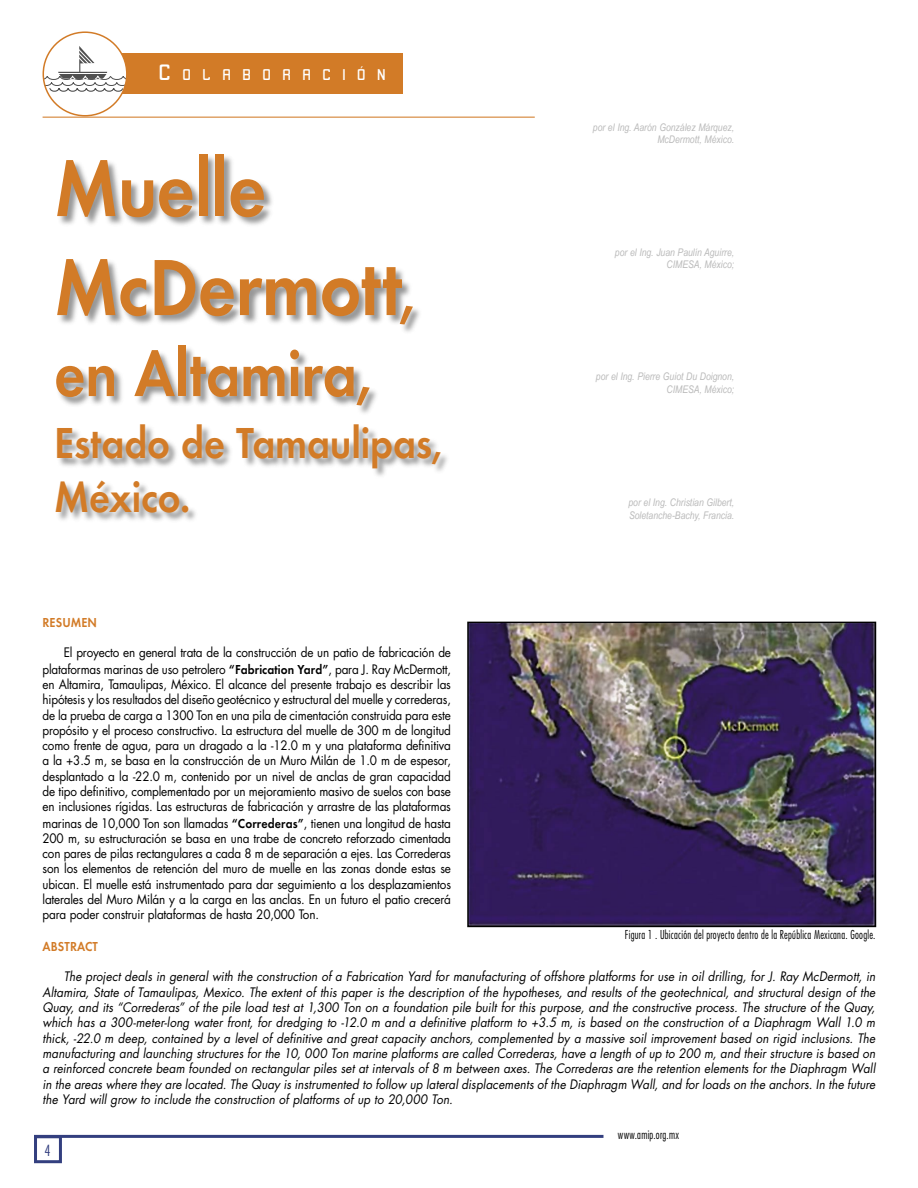
<style>
.page{position:relative;width:918px;height:1188px;background:#fff}
.page>*{position:absolute;margin:0;border:0;box-sizing:border-box;transform-origin:0 0}
.t1{font:600 82.5px/99px "Futura T";letter-spacing:-.01em;color:#d27b27;scale:.9 1}
.t2{font:600 67.5px "Futura T";letter-spacing:-.005em;color:#d27b27;scale:.9 1}
.t3{font:600 45px "Futura T";letter-spacing:-.005em;color:#d27b27;scale:.9 1}
.t4{font:18.9px "Butterbelly";letter-spacing:.715em;color:#fff;scale:.9 1}
.t5{font:300 condensed 15px "Futura";color:#333f7f}
.TEXT_CORR_2{font:600 13.5px "Futura T";letter-spacing:.01em;color:#d27b27;scale:.9 1}
.text_corr2_sangria{font:12.75px/15.5px "Futura";letter-spacing:-.015em;color:#000;text-align:justify;scale:.92 1}
.text_corr2_sangria-2{font:italic 12.75px/15.3px "Futura";letter-spacing:.01em;color:#000;text-align:justify;scale:.92 1}
.TEXT_CORR_2-2{font:300 condensed 12px "Futura";letter-spacing:.025em;color:#000;scale:.9 1}
.t6{font:italic 10.5px/12.6px "Arial Narrow";color:#bababa;text-align:right}
.s1{font-size:27px}
.s2{font-size:67.5px}
.s3{font-family:"Futura T";font-weight:600;font-size:13.5px}
</style>
<div class="page">
<hr style="left:34px;top:1135px;width:569px;height:3px;background:#333f7f">
<div style="left:34px;top:1135px;width:28px;height:28px;border:3px solid #333f7f"></div>
<div style="left:116px;top:54px;width:287px;height:40px;background:#d27b27"></div>
<div style="left:43px;top:32px;width:84px;height:84px;background:#fff;border-radius:50%"></div>
<svg style="left:43px;top:46px;width:84px;height:46px"></svg>
<div style="left:43px;top:31px;width:85px;height:86px;border:2px solid #d27b27;border-radius:50%"></div>
<hr style="left:43px;top:117px;width:492px;height:1px;background:#d27b27">
<div style="left:55px;top:153px;width:396px;height:370px;background:#505050;opacity:.6"></div>
<img style="left:470px;top:625px;width:403px;height:299px">
<div style="left:467px;top:622px;width:409px;height:305px;border:2px solid #000"></div>
<p class="t4" style="left:159px;top:65px;width:253px"><span class="s1">C</span>OLABORACIÓN</p>
<p class="t1" style="left:54px;top:138px;width:402px">Muelle<br>McDermott<span class="s2">,</span></p>
<p class="t2" style="left:54px;top:334px;width:354px">en Altamira,</p>
<p class="t3" style="left:54px;top:416px;width:433px">Estado de Tamaulipas,</p>
<p class="t3" style="left:54px;top:470px;width:153px">México.</p>
<p class="t6" style="left:593px;top:121px;width:143px">por el Ing. Aarón González Márquez,<br>McDermott, México.</p>
<p class="t6" style="left:615px;top:246px;width:121px">por el Ing. Juan Paulín Aguirre,</p>
<p class="t6" style="left:667px;top:258px;width:69px">CIMESA, México;</p>
<p class="t6" style="left:596px;top:370px;width:140px">por el Ing. Pierre Guiot Du Doignon,</p>
<p class="t6" style="left:667px;top:383px;width:69px">CIMESA, México;</p>
<p class="t6" style="left:628px;top:496px;width:107px">por el Ing. Christian Gilbert,</p>
<p class="t6" style="left:629px;top:509px;width:107px">Soletanche-Bachy, Francia.</p>
<p class="TEXT_CORR_2" style="left:43px;top:614px;width:62px">RESUMEN</p>
<p class="text_corr2_sangria" style="left:43px;top:645px;width:446px;text-indent:21px">El proyecto en general trata de la construcción de un patio de fabricación de plataformas marinas de uso petrolero <span class="s3">“Fabrication Yard”</span>, para J. Ray McDermott, en Altamira, Tamaulipas, México. El alcance del presente trabajo es describir las hipótesis y los resultados del diseño geotécnico y estructural del muelle y correderas, de la prueba de carga a 1300 Ton en una pila de cimentación construida para este propósito y el proceso constructivo. La estructura del muelle de 300 m de longitud como frente de agua, para un dragado a la -12.0 m y una plataforma definitiva a la +3.5 m, se basa en la construcción de un Muro Milán de 1.0 m de espesor, desplantado a la -22.0 m, contenido por un nivel de anclas de gran capacidad de tipo definitivo, complementado por un mejoramiento masivo de suelos con base en inclusiones rígidas. Las estructuras de fabricación y arrastre de las plataformas marinas de 10,000 Ton son llamadas <span class="s3">“Correderas”</span>, tienen una longitud de hasta 200 m, su estructuración se basa en una trabe de concreto reforzado cimentada con pares de pilas rectangulares a cada 8 m de separación a ejes. Las Correderas son los elementos de retención del muro de muelle en las zonas donde estas se ubican. El muelle está instrumentado para dar seguimiento a los desplazamientos laterales del Muro Milán y a la carga en las anclas. En un futuro el patio crecerá para poder construir plataformas de hasta 20,000 Ton.</p>
<p class="TEXT_CORR_2" style="left:43px;top:938px;width:63px">ABSTRACT</p>
<p class="text_corr2_sangria-2" style="left:43px;top:969px;width:907px;text-indent:21px">The project deals in general with the construction of a Fabrication Yard for manufacturing of offshore platforms for use in oil drilling, for J. Ray McDermott, in Altamira, State of Tamaulipas, Mexico. The extent of this paper is the description of the hypotheses, and results of the geotechnical, and structural design of the Quay, and its “Correderas” of the pile load test at 1,300 Ton on a foundation pile built for this purpose, and the constructive process. The structure of the Quay, which has a 300-meter-long water front, for dredging to -12.0 m and a definitive platform to +3.5 m, is based on the construction of a Diaphragm Wall 1.0 m thick, -22.0 m deep, contained by a level of definitive and great capacity anchors, complemented by a massive soil improvement based on rigid inclusions. The manufacturing and launching structures for the 10, 000 Ton marine platforms are called Correderas, have a length of up to 200 m, and their structure is based on a reinforced concrete beam founded on rectangular piles set at intervals of 8 m between axes. The Correderas are the retention elements for the Diaphragm Wall in the areas where they are located. The Quay is instrumented to follow up lateral displacements of the Diaphragm Wall, and for loads on the anchors. In the future the Yard will grow to include the construction of platforms of up to 20,000 Ton.</p>
<p class="TEXT_CORR_2-2" style="left:625px;top:927px;width:280px">Figura 1 . Ubicación del proyecto dentro de la República Mexicana. Google.</p>
<p class="t5" style="left:45px;top:1142px;width:8px">4</p>
<p class="TEXT_CORR_2-2" style="left:618px;top:1127px;width:70px">www.amip.org.mx</p>
</div>
